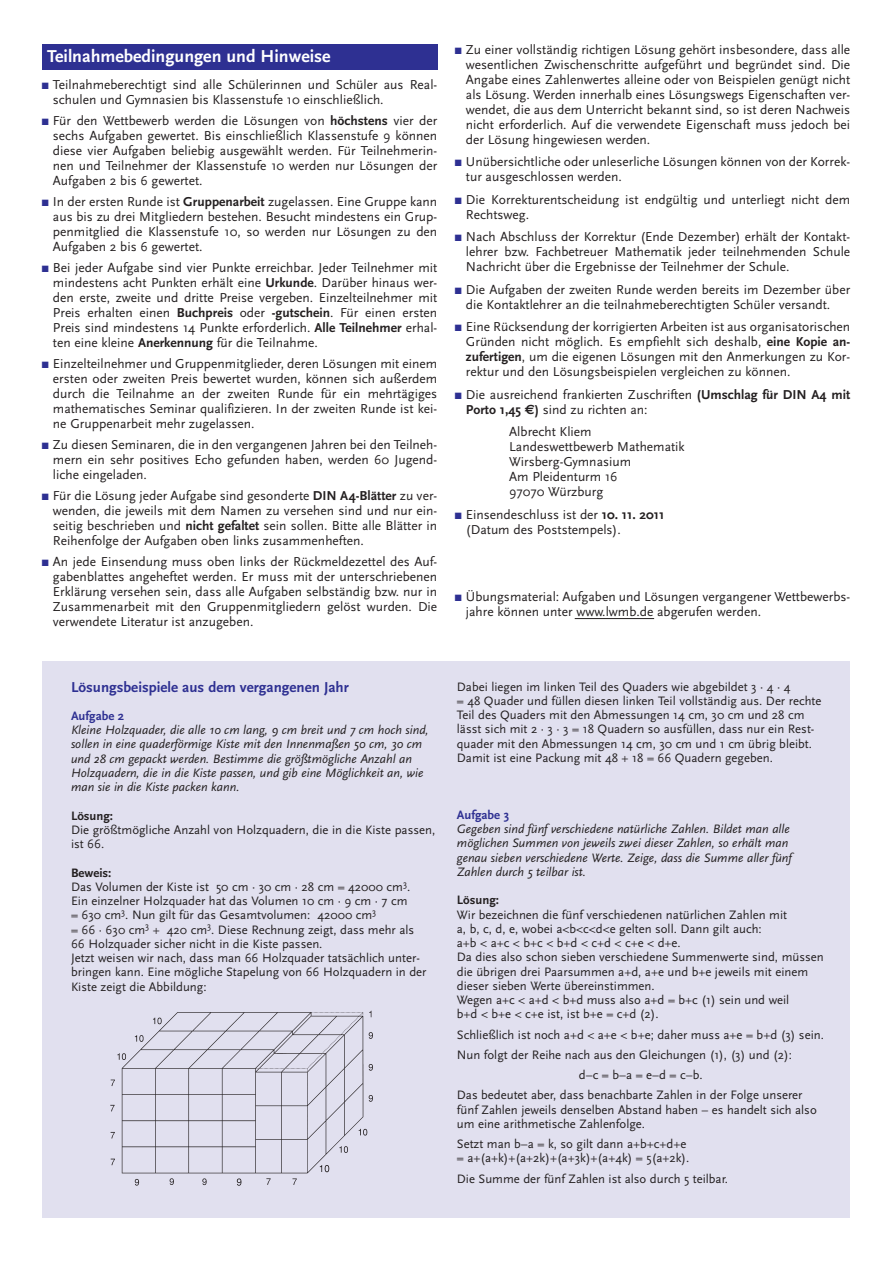
<style>
.page{position:relative;width:893px;height:1263px;background:#fff}
.page>*{position:absolute;margin:0;border:0;box-sizing:border-box;transform-origin:0 0}
.t1{font:700 18px "Scala Sans";color:#fff}
.t2{font:700 15px "Scala Sans";color:#2e3092}
.t3{font:13.5px/15px "Scala Sans";color:#231f20;text-align:justify}
.t4{font:12.75px/14.2px "Scala Sans";color:#231f20}
.t5{font:italic 12.75px/14.2px "Scala Sans";color:#231f20}
.t6{font:700 12.75px "Scala Sans";color:#2e3092}
.t7{font:700 12.75px "Scala Sans";color:#231f20}
.s1{font-family:"Spe Num Mat";font-size:9px;color:#2e3092}
.s2{font-weight:700}
.s3{font-family:"Euro Sans";font-weight:700}
</style>
<div class="page">
<div style="left:42px;top:661px;width:808px;height:556px;background:#e1e0ef"></div>
<div style="left:42px;top:44px;width:396px;height:25px;background:#2e3092"></div>
<hr style="left:575px;top:618px;width:79px;height:1px;background:#231f20">
<img style="left:110px;top:1010px;width:263px;height:176px">
<h1 class="t1" style="left:47px;top:49px;width:285px">Teilnahmebedingungen und Hinweise</h1>
<p class="t3" style="left:53px;top:78px;width:386px;text-indent:-11px"><span class="s1">y</span> Teilnahmeberechtigt sind alle Schülerinnen und Schüler aus Real&shy;schulen und Gymnasien bis Klassenstufe 10 einschließlich.</p>
<p class="t3" style="left:53px;top:114px;width:386px;text-indent:-11px"><span class="s1">y</span> Für den Wettbewerb werden die Lösungen von <span class="s2">höchstens</span> vier der sechs Aufgaben gewertet. Bis einschließlich Klassenstufe 9 können diese vier Aufgaben beliebig ausgewählt werden. Für Teilnehmerin&shy;nen und Teilnehmer der Klassenstufe 10 werden nur Lösungen der Aufgaben 2 bis 6 gewertet.</p>
<p class="t3" style="left:53px;top:195px;width:386px;text-indent:-11px"><span class="s1">y</span> In der ersten Runde ist <span class="s2">Gruppenarbeit</span> zugelassen. Eine Gruppe kann aus bis zu drei Mitgliedern bestehen. Besucht mindestens ein Grup&shy;penmitglied die Klassenstufe 10, so werden nur Lösungen zu den Aufgaben 2 bis 6 gewertet.</p>
<p class="t3" style="left:53px;top:261px;width:386px;text-indent:-11px"><span class="s1">y</span> Bei jeder Aufgabe sind vier Punkte erreichbar. Jeder Teilnehmer mit mindestens acht Punkten erhält eine <span class="s2">Urkunde</span>. Darüber hinaus wer&shy;den erste, zweite und dritte Preise vergeben. Einzelteilnehmer mit Preis erhalten einen <span class="s2">Buchpreis</span> oder <span class="s2">-gutschein</span>. Für einen ersten Preis sind mindestens 14 Punkte erforderlich. <span class="s2">Alle Teilnehmer</span> erhal&shy;ten eine kleine <span class="s2">Anerkennung</span> für die Teilnahme.</p>
<p class="t3" style="left:53px;top:357px;width:386px;text-indent:-11px"><span class="s1">y</span> Einzelteilnehmer und Gruppenmitglieder, deren Lösungen mit einem ersten oder zweiten Preis bewertet wurden, können sich außerdem durch die Teilnahme an der zweiten Runde für ein mehrtägiges mathematisches Seminar qualifizieren. In der zweiten Runde ist kei&shy;ne Gruppenarbeit mehr zugelassen.</p>
<p class="t3" style="left:53px;top:438px;width:386px;text-indent:-11px"><span class="s1">y</span> Zu diesen Seminaren, die in den vergangenen Jahren bei den Teilneh&shy;mern ein sehr positives Echo gefunden haben, werden 60 Jugend&shy;liche eingeladen.</p>
<p class="t3" style="left:53px;top:489px;width:386px;text-indent:-11px"><span class="s1">y</span> Für die Lösung jeder Aufgabe sind gesonderte <span class="s2">DIN A4-Blätter</span> zu ver&shy;wenden, die jeweils mit dem Namen zu versehen sind und nur ein&shy;seitig beschrieben und <span class="s2">nicht gefaltet</span> sein sollen. Bitte alle Blätter in Reihenfolge der Aufgaben oben links zusammenheften.</p>
<p class="t3" style="left:53px;top:555px;width:386px;text-indent:-11px"><span class="s1">y</span> An jede Einsendung muss oben links der Rückmeldezettel des Auf&shy;gabenblattes angeheftet werden. Er muss mit der unterschriebenen Erklärung versehen sein, dass alle Aufgaben selbständig bzw. nur in Zusammenarbeit mit den Gruppenmitgliedern gelöst wurden. Die verwendete Literatur ist anzugeben.</p>
<p class="t3" style="left:466px;top:43px;width:386px;text-indent:-11px"><span class="s1">y</span> Zu einer vollständig richtigen Lösung gehört insbesondere, dass alle wesentlichen Zwischenschritte aufgeführt und begründet sind. Die Angabe eines Zahlenwertes alleine oder von Beispielen genügt nicht als Lösung. Werden innerhalb eines Lösungswegs Eigenschaften ver&shy;wendet, die aus dem Unterricht bekannt sind, so ist deren Nachweis nicht erforderlich. Auf die verwendete Eigenschaft muss jedoch bei der Lösung hingewiesen werden.</p>
<p class="t3" style="left:466px;top:155px;width:386px;text-indent:-11px"><span class="s1">y</span> Unübersichtliche oder unleserliche Lösungen können von der Korrek&shy;tur ausgeschlossen werden.</p>
<p class="t3" style="left:466px;top:193px;width:386px;text-indent:-11px"><span class="s1">y</span> Die Korrekturentscheidung ist endgültig und unterliegt nicht dem<br>Rechtsweg.</p>
<p class="t3" style="left:466px;top:230px;width:386px;text-indent:-11px"><span class="s1">y</span> Nach Abschluss der Korrektur (Ende Dezember) erhält der Kontakt&shy;lehrer bzw. Fachbetreuer Mathematik jeder teilnehmenden Schule Nachricht über die Ergebnisse der Teilnehmer der Schule.</p>
<p class="t3" style="left:466px;top:283px;width:386px;text-indent:-11px"><span class="s1">y</span> Die Aufgaben der zweiten Runde werden bereits im Dezember über die Kontaktlehrer an die teilnahmeberechtigten Schüler versandt.</p>
<p class="t3" style="left:466px;top:320px;width:386px;text-indent:-11px"><span class="s1">y</span> Eine Rücksendung der korrigierten Arbeiten ist aus organisatorischen Gründen nicht möglich. Es empfiehlt sich deshalb, <span class="s2">eine Kopie an&shy;zufertigen</span>, um die eigenen Lösungen mit den Anmerkungen zu Kor&shy;rektur und den Lösungsbeispielen vergleichen zu können.</p>
<p class="t3" style="left:466px;top:388px;width:386px;text-indent:-11px"><span class="s1">y</span> Die ausreichend frankierten Zuschriften <span class="s2">(Umschlag für DIN A4 mit<br>Porto 1,45</span> <span class="s3">€</span><span class="s2">)</span> sind zu richten an:</p>
<p class="t3" style="left:509px;top:425px;width:177px;text-align:left">Albrecht Kliem<br>Landeswettbewerb Mathematik<br>Wirsberg-Gymnasium<br>Am Pleidenturm 16<br>97070 Würzburg</p>
<p class="t3" style="left:466px;top:508px;width:200px;text-indent:-11px"><span class="s1">y</span> Einsendeschluss ist der <span class="s2">10. 11. 2011 </span>(Datum des Poststempels).</p>
<p class="t3" style="left:466px;top:590px;width:386px;text-indent:-11px"><span class="s1">y</span> Übungsmaterial: Aufgaben und Lösungen vergangener Wettbewerbs&shy;jahre können unter www.lwmb.de abgerufen werden.</p>
<p class="t2" style="left:71px;top:681px;width:279px">Lösungsbeispiele aus dem vergangenen Jahr</p>
<p class="t6" style="left:71px;top:711px;width:55px">Aufgabe 2</p>
<p class="t5" style="left:71px;top:724px;width:359px">Kleine Holzquader, die alle 10 cm lang, 9 cm breit und 7 cm hoch sind, sollen in eine quaderförmige Kiste mit den Innenmaßen 50 cm, 30 cm und 28 cm gepackt werden. Bestimme die größtmögliche Anzahl an Holzquadern, die in die Kiste passen, und gib eine Möglichkeit an, wie man sie in die Kiste packen kann.</p>
<p class="t7" style="left:71px;top:810px;width:44px">Lösung:</p>
<p class="t4" style="left:71px;top:823px;width:366px">Die größtmögliche Anzahl von Holzquadern, die in die Kiste passen, ist 66.</p>
<p class="t4" style="left:71px;top:866px;width:357px"><span class="s2">Beweis:<br></span>Das Volumen der Kiste ist 50 cm · 30 cm · 28 cm = 42000 cm<sup>3</sup>.<br>Ein einzelner Holzquader hat das Volumen 10 cm · 9 cm · 7 cm<br>= 630 cm<sup>3</sup>. Nun gilt für das Gesamtvolumen: 42000 cm<sup>3<br></sup>= 66 · 630 cm<sup>3</sup> + 420 cm<sup>3</sup>. Diese Rechnung zeigt, dass mehr als 66 Holzquader sicher nicht in die Kiste passen.<br>Jetzt weisen wir nach, dass man 66 Holzquader tatsächlich unter&shy;bringen kann. Eine mögliche Stapelung von 66 Holzquadern in der Kiste zeigt die Abbildung:</p>
<p class="t4" style="left:457px;top:680px;width:366px">Dabei liegen im linken Teil des Quaders wie abgebildet 3 · 4 · 4<br>= 48 Quader und füllen diesen linken Teil vollständig aus. Der rechte Teil des Quaders mit den Abmessungen 14 cm, 30 cm und 28 cm lässt sich mit 2 · 3 · 3 = 18 Quadern so ausfüllen, dass nur ein Rest&shy;quader mit den Abmessungen 14 cm, 30 cm und 1 cm übrig bleibt.<br>Damit ist eine Packung mit 48 + 18 = 66 Quadern gegeben.</p>
<p class="t6" style="left:457px;top:809px;width:54px">Aufgabe 3</p>
<p class="t5" style="left:457px;top:823px;width:336px">Gegeben sind fünf verschiedene natürliche Zahlen. Bildet man alle möglichen Summen von jeweils zwei dieser Zahlen, so erhält man genau sieben verschiedene Werte. Zeige, dass die Summe aller fünf Zahlen durch 5 teilbar ist.</p>
<p class="t7" style="left:457px;top:895px;width:44px">Lösung:</p>
<p class="t4" style="left:457px;top:908px;width:368px">Wir bezeichnen die fünf verschiedenen natürlichen Zahlen mit<br>a, b, c, d, e, wobei a&lt;b&lt;c&lt;d&lt;e gelten soll. Dann gilt auch:<br>a+b &lt; a+c &lt; b+c &lt; b+d &lt; c+d &lt; c+e &lt; d+e.<br>Da dies also schon sieben verschiedene Summenwerte sind, müssen die übrigen drei Paarsummen a+d, a+e und b+e jeweils mit einem dieser sieben Werte übereinstimmen.<br>Wegen a+c &lt; a+d &lt; b+d muss also a+d = b+c (1) sein und weil<br>b+d &lt; b+e &lt; c+e ist, ist b+e = c+d (2).</p>
<p class="t4" style="left:457px;top:1028px;width:369px">Schließlich ist noch a+d &lt; a+e &lt; b+e; daher muss a+e = b+d (3) sein.</p>
<p class="t4" style="left:457px;top:1048px;width:336px">Nun folgt der Reihe nach aus den Gleichungen (1), (3) und (2):</p>
<p class="t4" style="left:579px;top:1069px;width:125px">d–c = b–a = e–d = c–b.</p>
<p class="t4" style="left:457px;top:1089px;width:347px">Das bedeutet aber, dass benachbarte Zahlen in der Folge unserer</p>
<p class="t4" style="left:457px;top:1103px;width:361px">fünf Zahlen jeweils denselben Abstand haben – es handelt sich also um eine arithmetische Zahlenfolge.</p>
<p class="t4" style="left:457px;top:1138px;width:234px">Setzt man b–a = k, so gilt dann a+b+c+d+e = a+(a+k)+(a+2k)+(a+3k)+(a+4k) = 5(a+2k).</p>
<p class="t4" style="left:457px;top:1172px;width:273px">Die Summe der fünf Zahlen ist also durch 5 teilbar.</p>
</div>
